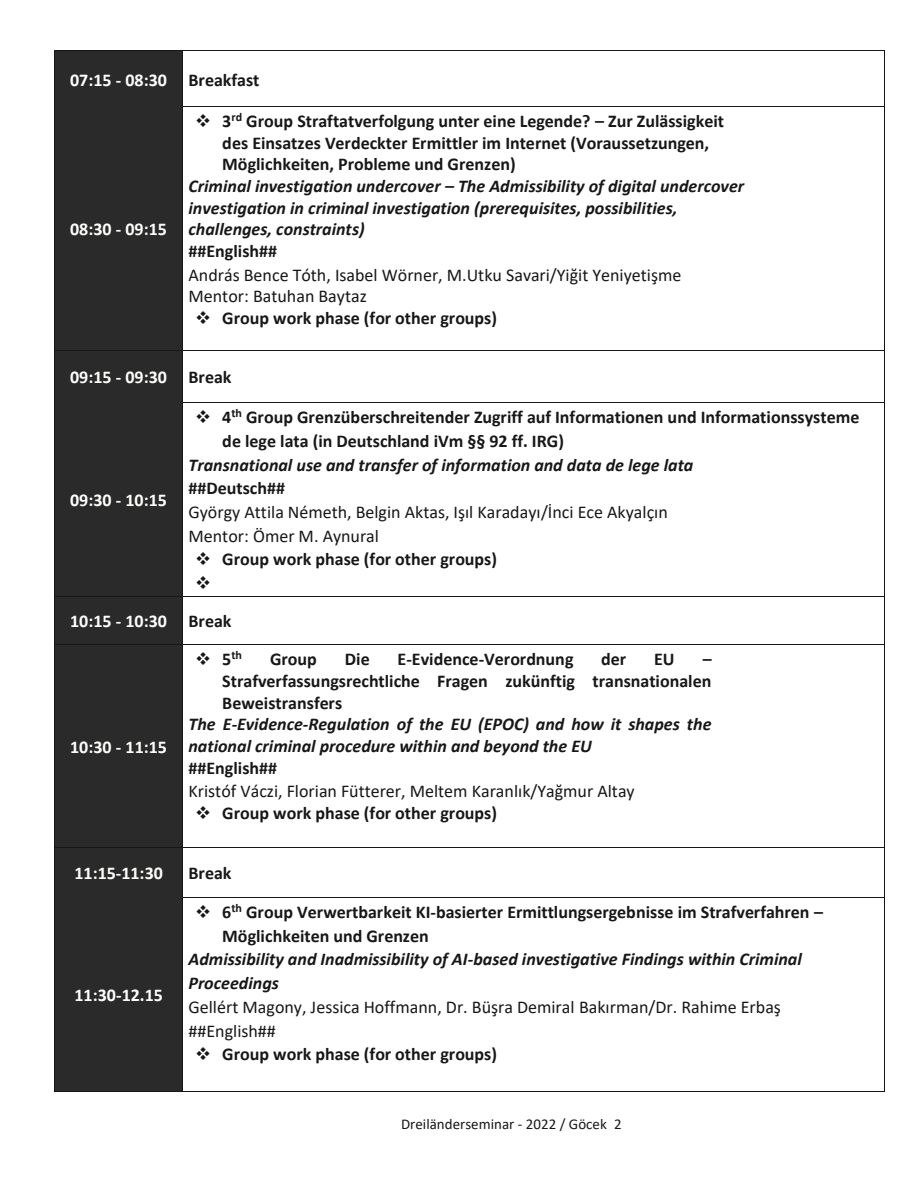
<style>
.page{position:relative;width:918px;height:1188px;background:#fff}
.page>*{position:absolute;margin:0;border:0;box-sizing:border-box;transform-origin:0 0}
.t1{font:700 18px/21.6px "Calibri";color:#181717}
.t2{font:italic 700 18px/21.6px "Calibri";color:#181717}
.t3{font:18px/21.6px "Calibri";color:#181717}
.t4{font:700 18px "Calibri";color:#fffefd}
.t5{font:700 18px "Calibri";letter-spacing:-.005em;color:#fff}
.t6{font:15px "Calibri";color:#181717}
.t7{font:700 12px "Calibri";color:#181717}
.s1{color:#181717}
.s2{font-size:18px}
</style>
<div class="page">
<div style="left:55px;top:51px;width:127px;height:55px;background:#292a29"></div>
<hr style="left:55px;top:50px;width:127px;height:1px;background:#181717">
<hr style="left:183px;top:50px;width:701px;height:1px;background:#181717">
<hr style="left:54px;top:55px;width:1px;height:51px;background:#181717">
<hr style="left:182px;top:55px;width:1px;height:51px;background:#181717">
<hr style="left:884px;top:55px;width:1px;height:51px;background:#181717">
<div style="left:55px;top:107px;width:127px;height:243px;background:#292a29"></div>
<hr style="left:55px;top:106px;width:127px;height:1px;background:#181717">
<hr style="left:183px;top:106px;width:701px;height:1px;background:#181717">
<hr style="left:54px;top:110px;width:1px;height:240px;background:#181717">
<hr style="left:182px;top:110px;width:1px;height:240px;background:#181717">
<hr style="left:884px;top:110px;width:1px;height:240px;background:#181717">
<div style="left:55px;top:351px;width:127px;height:51px;background:#292a29"></div>
<hr style="left:55px;top:350px;width:127px;height:1px;background:#181717">
<hr style="left:183px;top:350px;width:701px;height:1px;background:#181717">
<hr style="left:54px;top:355px;width:1px;height:47px;background:#181717">
<hr style="left:182px;top:355px;width:1px;height:47px;background:#181717">
<hr style="left:884px;top:355px;width:1px;height:47px;background:#181717">
<div style="left:55px;top:403px;width:127px;height:193px;background:#292a29"></div>
<hr style="left:55px;top:402px;width:127px;height:4px;background:#292a29">
<hr style="left:183px;top:402px;width:701px;height:1px;background:#181717">
<hr style="left:54px;top:406px;width:1px;height:190px;background:#181717">
<hr style="left:182px;top:406px;width:1px;height:190px;background:#181717">
<hr style="left:884px;top:406px;width:1px;height:190px;background:#181717">
<div style="left:55px;top:597px;width:127px;height:47px;background:#292a29"></div>
<hr style="left:55px;top:596px;width:127px;height:1px;background:#181717">
<hr style="left:183px;top:596px;width:701px;height:1px;background:#181717">
<hr style="left:54px;top:601px;width:1px;height:43px;background:#181717">
<hr style="left:182px;top:601px;width:1px;height:43px;background:#181717">
<hr style="left:884px;top:601px;width:1px;height:43px;background:#181717">
<div style="left:55px;top:645px;width:127px;height:202px;background:#292a29"></div>
<hr style="left:55px;top:644px;width:127px;height:1px;background:#181717">
<hr style="left:183px;top:644px;width:701px;height:1px;background:#181717">
<hr style="left:54px;top:649px;width:1px;height:198px;background:#181717">
<hr style="left:182px;top:649px;width:1px;height:198px;background:#181717">
<hr style="left:884px;top:649px;width:1px;height:198px;background:#181717">
<div style="left:55px;top:848px;width:127px;height:49px;background:#292a29"></div>
<hr style="left:55px;top:847px;width:127px;height:1px;background:#181717">
<hr style="left:183px;top:847px;width:701px;height:1px;background:#181717">
<hr style="left:54px;top:852px;width:1px;height:45px;background:#181717">
<hr style="left:182px;top:852px;width:1px;height:45px;background:#181717">
<hr style="left:884px;top:852px;width:1px;height:45px;background:#181717">
<div style="left:55px;top:897px;width:127px;height:194px;background:#292a29"></div>
<hr style="left:183px;top:897px;width:701px;height:1px;background:#181717">
<hr style="left:54px;top:901px;width:1px;height:190px;background:#181717">
<hr style="left:55px;top:1091px;width:127px;height:1px;background:#181717">
<hr style="left:182px;top:901px;width:1px;height:190px;background:#181717">
<hr style="left:183px;top:1091px;width:701px;height:1px;background:#181717">
<hr style="left:884px;top:901px;width:1px;height:190px;background:#181717">
<p class="t4" style="left:70px;top:72px;width:191px">07:15 - 08:30 <span class="s1">Breakfast</span></p>
<p class="t4" style="left:70px;top:222px;width:98px">08:30 - 09:15</p>
<p class="t1" style="left:222px;top:112px;width:503px;text-indent:-27px">❖ 3<sup>rd</sup> Group Straftatverfolgung unter eine Legende? – Zur Zulässigkeit des Einsatzes Verdeckter Ermittler im Internet (Voraussetzungen,<br>Möglichkeiten, Probleme und Grenzen)</p>
<p class="t2" style="left:188px;top:177px;width:557px">Criminal investigation undercover – The Admissibility of digital undercover investigation in criminal investigation (prerequisites, possibilities, challenges, constraints)</p>
<p class="t1" style="left:188px;top:242px;width:90px">##English##</p>
<p class="t3" style="left:188px;top:265px;width:495px">András Bence Tóth, Isabel Wörner, M.Utku Savari/Yiğit Yeniyetişme<br>Mentor: Batuhan Baytaz</p>
<p class="t1" style="left:195px;top:309px;width:303px">❖ Group work phase (for other groups)</p>
<p class="t4" style="left:70px;top:370px;width:163px">09:15 - 09:30 <span class="s1">Break</span></p>
<p class="t4" style="left:70px;top:493px;width:98px">09:30 - 10:15</p>
<p class="t1" style="left:222px;top:407px;width:639px;line-height:23.5px;text-indent:-27px">❖ 4<sup>th</sup> Group Grenzüberschreitender Zugriff auf Informationen und Informationssysteme de lege lata (in Deutschland iVm §§ 92 ff. IRG)</p>
<p class="t2" style="left:188px;top:455px;width:507px">Transnational use and transfer of information and data de lege lata</p>
<p class="t1" style="left:188px;top:479px;width:98px">##Deutsch##</p>
<p class="t3" style="left:188px;top:502px;width:481px;line-height:23.5px">György Attila Németh, Belgin Aktas, Işıl Karadayı/İnci Ece Akyalçın<br>Mentor: Ömer M. Aynural</p>
<p class="t1" style="left:195px;top:550px;width:303px">❖ Group work phase (for other groups)</p>
<p class="t4" style="left:70px;top:614px;width:163px">10:15 - 10:30 <span class="s1">Break</span></p>
<p class="t4" style="left:70px;top:740px;width:98px">10:30 - 11:15</p>
<p class="t7" style="left:195px;top:650px;width:48px">❖ <span class="s2">5</span>th</p>
<p class="t1" style="left:270px;top:650px;width:48px">Group</p>
<p class="t1" style="left:345px;top:650px;width:26px">Die</p>
<p class="t1" style="left:398px;top:650px;width:177px">E-Evidence-Verordnung</p>
<p class="t1" style="left:601px;top:650px;width:27px">der</p>
<p class="t1" style="left:654px;top:650px;width:22px">EU</p>
<p class="t1" style="left:222px;top:650px;width:491px;text-align:justify;text-indent:481px">– Strafverfassungsrechtliche Fragen zukünftig transnationalen Beweistransfers</p>
<p class="t2" style="left:188px;top:715px;width:525px">The E-Evidence-Regulation of the EU (EPOC) and how it shapes the national criminal procedure within and beyond the EU</p>
<p class="t1" style="left:188px;top:758px;width:90px">##English##</p>
<p class="t3" style="left:188px;top:782px;width:448px">Kristóf Váczi, Florian Fütterer, Meltem Karanlık/Yağmur Altay</p>
<p class="t1" style="left:195px;top:803px;width:303px">❖ Group work phase (for other groups)</p>
<p class="t4" style="left:74px;top:866px;width:90px">11:15-11:30</p>
<p class="t1" style="left:188px;top:864px;width:45px">Break</p>
<p class="t5" style="left:75px;top:988px;width:90px">11:30-12.15</p>
<p class="t1" style="left:222px;top:902px;width:602px;line-height:23.9px;text-indent:-27px">❖ 6<sup>th</sup> Group Verwertbarkeit KI-basierter Ermittlungsergebnisse im Strafverfahren –<br>Möglichkeiten und Grenzen</p>
<p class="t2" style="left:188px;top:949px;width:615px;line-height:23.7px">Admissibility and Inadmissibility of AI-based investigative Findings within Criminal<br>Proceedings</p>
<p class="t3" style="left:188px;top:997px;width:594px;line-height:23.7px">Gellért Magony, Jessica Hoffmann, Dr. Büşra Demiral Bakırman/Dr. Rahime Erbaş ##English##</p>
<p class="t1" style="left:195px;top:1045px;width:303px">❖ Group work phase (for other groups)</p>
<p class="t6" style="left:401px;top:1117px;width:222px">Dreiländerseminar - 2022 / Göcek 2</p>
</div>
